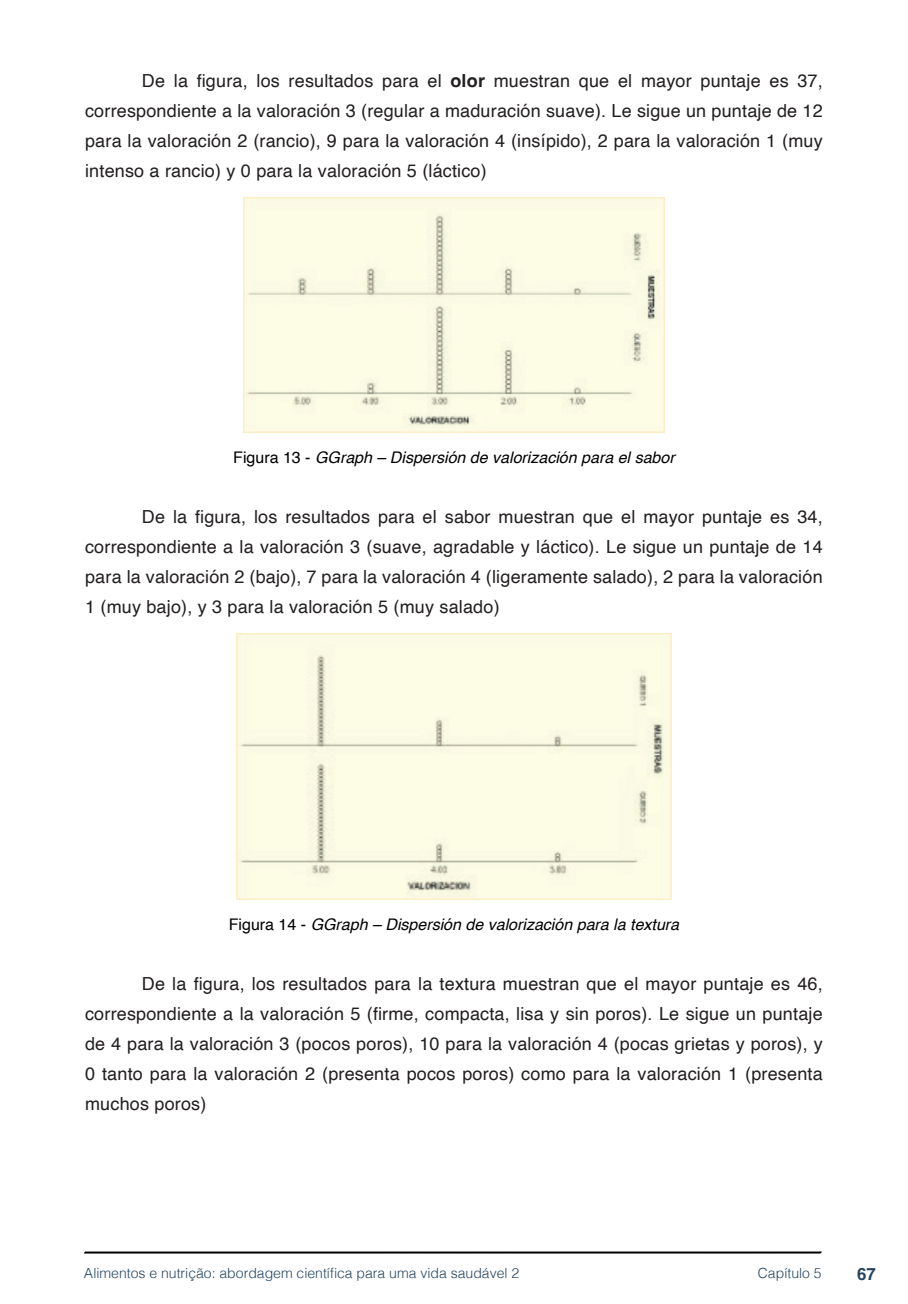
<style>
.page{position:relative;width:908px;height:1304px;background:#fff}
.page>*{position:absolute;margin:0;border:0;box-sizing:border-box;transform-origin:0 0}
.txt{font:18px/30px "Helvetica";letter-spacing:.01em;color:#231f20;text-align:justify}
.t1{font:700 16.8px "Helvetica";color:#23445f}
.imagens_graf_tab{font:italic 16px "Helvetica";color:#000}
.t2{font:300 14px "Helvetica";color:#23445f}
.s1{font-weight:700}
.s2{font-style:normal}
</style>
<div class="page">
<svg style="left:84px;top:1251px;width:737px;height:3px;background:#515151"></svg>
<img style="left:244px;top:197px;width:420px;height:236px">
<img style="left:236px;top:634px;width:435px;height:265px">
<p class="txt" style="left:85px;top:66px;width:738px;text-indent:57px">De la figura, los resultados para el <span class="s1">olor</span> muestran que el mayor puntaje es 37, correspondiente a la valoración 3 (regular a maduración suave). Le sigue un puntaje de 12 para la valoración 2 (rancio), 9 para la valoración 4 (insípido), 2 para la valoración 1 (muy intenso a rancio) y 0 para la valoración 5 (láctico)</p>
<p class="imagens_graf_tab" style="left:233px;top:445px;width:443px"><span class="s2">Figura 13 -</span> GGraph – Dispersión de valorización para el sabor</p>
<p class="txt" style="left:85px;top:503px;width:738px;text-indent:57px">De la figura, los resultados para el sabor muestran que el mayor puntaje es 34, correspondiente a la valoración 3 (suave, agradable y láctico). Le sigue un puntaje de 14 para la valoración 2 (bajo), 7 para la valoración 4 (ligeramente salado), 2 para la valoración 1 (muy bajo), y 3 para la valoración 5 (muy salado)</p>
<p class="imagens_graf_tab" style="left:229px;top:911px;width:451px"><span class="s2">Figura 14 -</span> GGraph – Dispersión de valorización para la textura</p>
<p class="txt" style="left:85px;top:969px;width:738px;text-indent:57px">De la figura, los resultados para la textura muestran que el mayor puntaje es 46, correspondiente a la valoración 5 (firme, compacta, lisa y sin poros). Le sigue un puntaje de 4 para la valoración 3 (pocos poros), 10 para la valoración 4 (pocas grietas y poros), y 0 tanto para la valoración 2 (presenta pocos poros) como para la valoración 1 (presenta muchos poros)</p>
<p class="t2" style="left:84px;top:1261px;width:436px">Alimentos e nutrição: abordagem científica para uma vida saudável 2</p>
<p class="t2" style="left:757px;top:1261px;width:65px">Capítulo 5</p>
<p class="t1" style="left:856px;top:1264px;width:20px">67</p>
</div>
